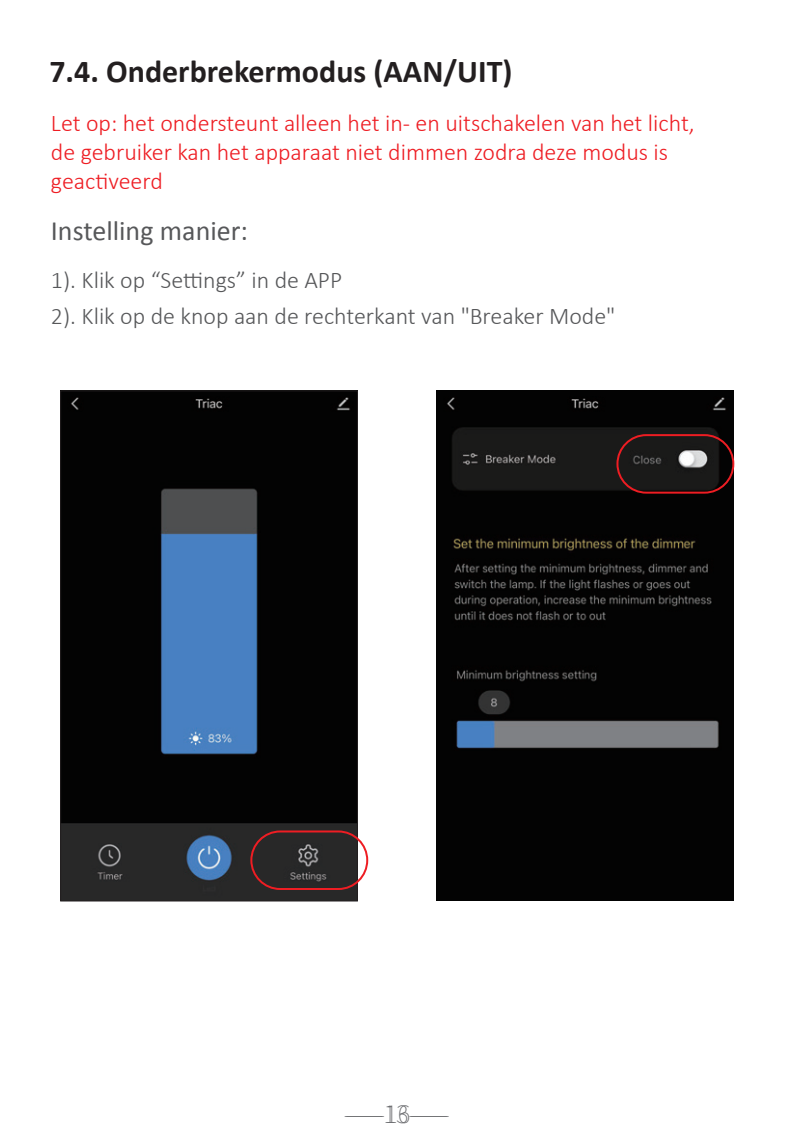
<style>
.page{position:relative;width:794px;height:1134px;background:#fff}
.page>*{position:absolute;margin:0;border:0;box-sizing:border-box;transform-origin:0 0}
.t1{font:700 32px "Calibri";color:#231f20}
.t2{font:28px "Calibri";color:#57585a}
.t3{font:300 24px/28.8px "Calibri";color:#ee1d23}
.t4{font:300 24px/36px "Calibri";color:#57585a}
.t5{font:200 24px "Source Han Sans CN";color:#6c6d70}
</style>
<div class="page">
<img style="left:62px;top:392px;width:294px;height:507px">
<div style="left:60px;top:390px;width:298px;height:511px;border:1px solid #231f20"></div>
<img style="left:436px;top:391px;width:297px;height:510px">
<div style="left:250px;top:830px;width:118px;height:60px;border:2px solid #ee1d23;border-radius:29px"></div>
<div style="left:616px;top:434px;width:118px;height:60px;border:2px solid #ee1d23;border-radius:29px"></div>
<h1 class="t1" style="left:49px;top:51px;width:464px">7.4. Onderbrekermodus (AAN/UIT)</h1>
<p class="t3" style="left:51px;top:109px;width:645px">Let op: het ondersteunt alleen het in- en uitschakelen van het licht, de gebruiker kan het apparaat niet dimmen zodra deze modus is geactiveerd</p>
<p class="t2" style="left:51px;top:212px;width:199px">Instelling manier:</p>
<p class="t4" style="left:51px;top:262px;width:566px">1). Klik op “Settings” in de APP<br>2). Klik op de knop aan de rechterkant van "Breaker Mode"</p>
<p class="t5" style="left:344px;top:1100px;width:106px">⸺13⸺</p>
<p class="t5" style="left:398px;top:1100px;width:14px">6</p>
</div>
